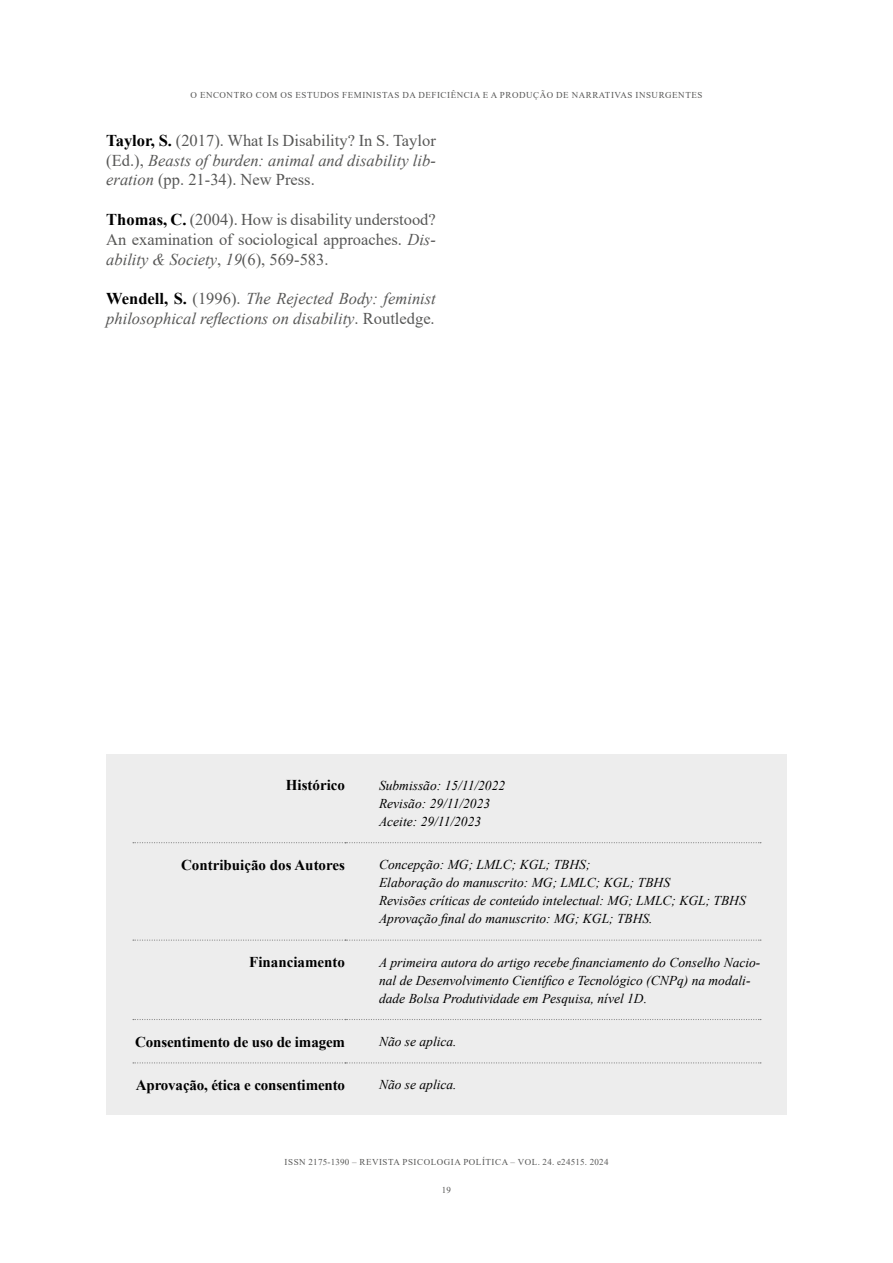
<style>
.page{position:relative;width:893px;height:1263px;background:#fff}
.page>*{position:absolute;margin:0;border:0;box-sizing:border-box;transform-origin:0 0}
.t1{font:16.5px/19.8px "Times New Roman";color:#575756;text-align:justify}
.t2{font:italic 16.5px/19.8px "Times New Roman";color:#575756}
.t3{font:700 15px "Times New Roman";letter-spacing:-.01em;color:#000}
.t4{font:italic 13.5px/18px "Times New Roman";color:#000}
.t5{font:9px "Times New Roman";letter-spacing:.06em;color:#575756}
.s1{font-weight:700;color:#000}
.s2{font-style:italic}
.s3{font-weight:700;font-style:normal;color:#000}
.s4{font-style:normal}
</style>
<div class="page">
<div style="left:106px;top:755px;width:681px;height:360px;background:#ededed"></div>
<svg style="left:133px;top:842px;width:628px;height:1px"></svg>
<svg style="left:133px;top:939px;width:628px;height:2px"></svg>
<svg style="left:133px;top:1019px;width:628px;height:1px"></svg>
<svg style="left:133px;top:1062px;width:628px;height:1px"></svg>
<p class="t5" style="left:190px;top:88px;width:513px">O ENCONTRO COM OS ESTUDOS FEMINISTAS DA DEFICIÊNCIA E A PRODUÇÃO DE NARRATIVAS INSURGENTES</p>
<p class="t1" style="left:106px;top:130px;width:331px"><span class="s1">Taylor, S.</span> (2017). What Is Disability? In S. Taylor (Ed.), <span class="s2">Beasts of burden: animal and disability lib&shy;eration</span> (pp. 21-34). New Press.</p>
<p class="t1" style="left:106px;top:209px;width:331px"><span class="s1">Thomas, C.</span> (2004). How is disability understood?<br>An examination of sociological approaches. <span class="s2">Dis&shy;ability &amp; Society</span>, <span class="s2">19</span>(6), 569-583.</p>
<p class="t2" style="left:106px;top:288px;width:331px"><span class="s3">Wendell, S.</span> <span class="s4">(1996).</span> The Rejected Body: feminist philosophical reflections on disability<span class="s4">. Routledge.</span></p>
<p class="t3" style="left:286px;top:775px;width:61px">Histórico</p>
<p class="t4" style="left:379px;top:776px;width:128px">Submissão: 15/11/2022<br>Revisão: 29/11/2023<br>Aceite: 29/11/2023</p>
<p class="t3" style="left:181px;top:854px;width:165px">Contribuição dos Autores</p>
<p class="t4" style="left:379px;top:855px;width:368px">Concepção: MG; LMLC; KGL; TBHS;<br>Elaboração do manuscrito: MG; LMLC; KGL; TBHS<br>Revisões críticas de conteúdo intelectual: MG; LMLC; KGL; TBHS Aprovação final do manuscrito: MG; KGL; TBHS.</p>
<p class="t3" style="left:249px;top:951px;width:97px">Financiamento</p>
<p class="t4" style="left:379px;top:953px;width:383px">A primeira autora do artigo recebe financiamento do Conselho Nacio&shy;nal de Desenvolvimento Científico e Tecnológico (CNPq) na modali&shy;dade Bolsa Produtividade em Pesquisa, nível 1D.</p>
<p class="t3" style="left:135px;top:1031px;width:211px">Consentimento de uso de imagem</p>
<p class="t4" style="left:379px;top:1032px;width:79px">Não se aplica.</p>
<p class="t3" style="left:136px;top:1074px;width:211px">Aprovação, ética e consentimento</p>
<p class="t4" style="left:379px;top:1075px;width:79px">Não se aplica.</p>
<p class="t5" style="left:285px;top:1156px;width:325px">ISSN 2175-1390 – REVISTA PSICOLOGIA POLÍTICA – VOL. 24. e24515. 2024</p>
<p class="t5" style="left:442px;top:1184px;width:11px">19</p>
</div>
